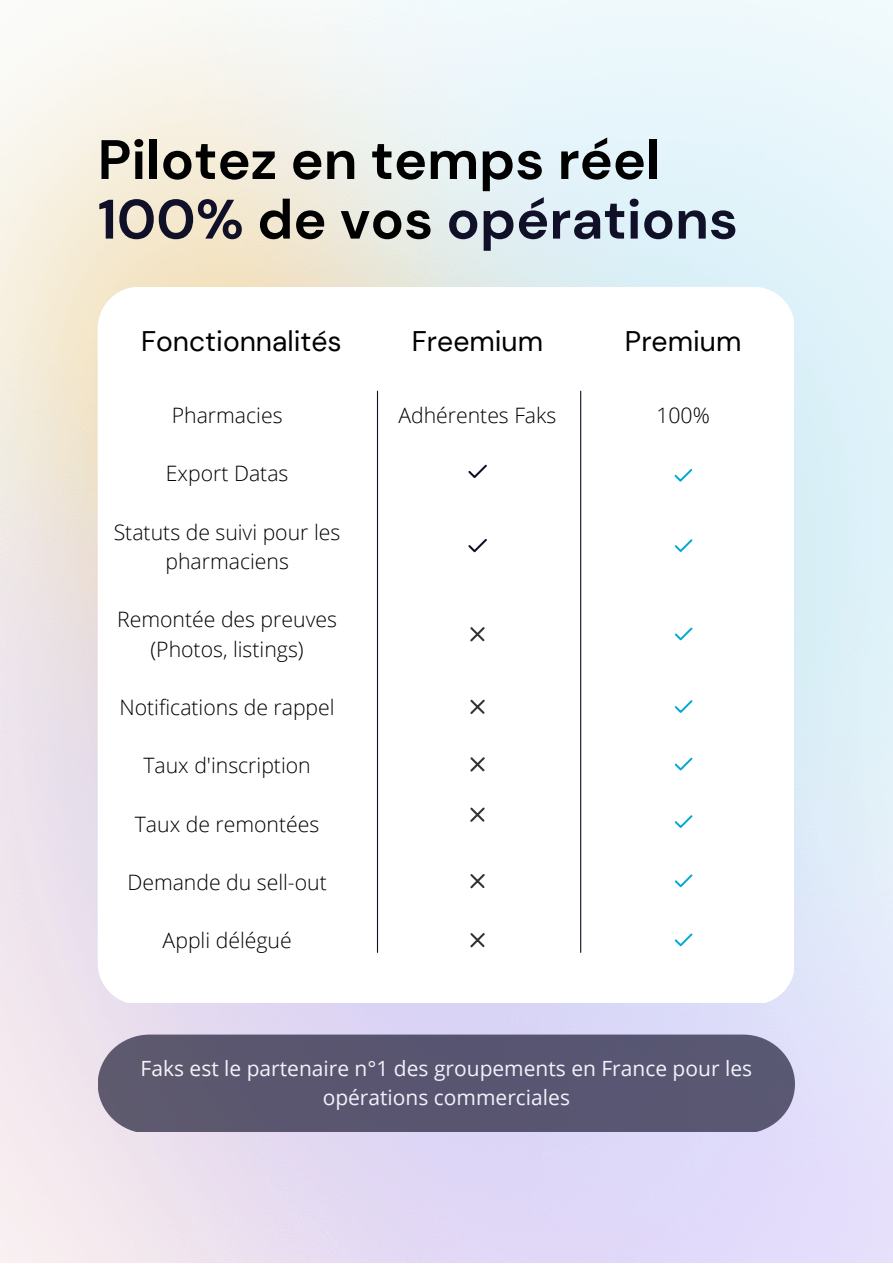
<style>
.page{position:relative;width:893px;height:1264px;background:#fff}
.page>*{position:absolute;margin:0;border:0;box-sizing:border-box;transform-origin:0 0}
.t1{font:700 55.5px/59.6px "DM Sans";color:#000}
.t2{font:28.35px "DM Sans";color:#000}
.t3{font:300 21.15px/29.2px "Open Sans";color:#000;text-align:center}
.t4{font:21px/29.2px "Open Sans";color:#fff;text-align:center}
.s1{color:#111029}
</style>
<div class="page">
<img style="left:0;top:0;width:892px;height:1262px">
<div style="left:98px;top:1034px;width:696px;height:98px;background:#595671"></div>
<svg style="left:98px;top:287px;width:695px;height:715px"></svg>
<hr style="left:377px;top:391px;width:1px;height:561px;background:#111029">
<hr style="left:580px;top:391px;width:1px;height:561px;background:#111029">
<svg style="left:466px;top:463px;width:23px;height:17px"></svg>
<svg style="left:466px;top:537px;width:23px;height:17px"></svg>
<svg style="left:672px;top:467px;width:22px;height:16px"></svg>
<svg style="left:673px;top:537px;width:21px;height:17px"></svg>
<svg style="left:673px;top:625px;width:21px;height:17px"></svg>
<svg style="left:673px;top:698px;width:21px;height:16px"></svg>
<svg style="left:673px;top:756px;width:21px;height:16px"></svg>
<svg style="left:673px;top:813px;width:21px;height:16px"></svg>
<svg style="left:673px;top:872px;width:21px;height:17px"></svg>
<svg style="left:673px;top:931px;width:21px;height:17px"></svg>
<svg style="left:470px;top:873px;width:15px;height:15px"></svg>
<svg style="left:470px;top:932px;width:15px;height:15px"></svg>
<svg style="left:470px;top:807px;width:14px;height:15px"></svg>
<svg style="left:470px;top:757px;width:15px;height:14px"></svg>
<svg style="left:470px;top:699px;width:15px;height:15px"></svg>
<svg style="left:470px;top:627px;width:14px;height:14px"></svg>
<h1 class="t1" style="left:98px;top:130px;width:641px">Pilotez en temps réel<br><span class="s1">100%</span> de vos <span class="s1">opérations</span></h1>
<h2 class="t2" style="left:141px;top:323px;width:202px">Fonctionnalités</h2>
<h2 class="t2" style="left:412px;top:323px;width:133px">Freemium</h2>
<h2 class="t2" style="left:625px;top:323px;width:118px">Premium</h2>
<p class="t3" style="left:172px;top:400px;width:112px">Pharmacies</p>
<p class="t3" style="left:166px;top:458px;width:124px">Export Datas</p>
<p class="t3" style="left:114px;top:517px;width:228px">Statuts de suivi pour les pharmaciens</p>
<p class="t3" style="left:117px;top:604px;width:221px">Remontée des preuves (Photos, listings)</p>
<p class="t3" style="left:119px;top:692px;width:217px">Notifications de rappel</p>
<p class="t3" style="left:143px;top:750px;width:169px">Taux d'inscription</p>
<p class="t3" style="left:135px;top:808px;width:186px">Taux de remontées</p>
<p class="t3" style="left:127px;top:867px;width:201px">Demande du sell-out</p>
<p class="t3" style="left:163px;top:925px;width:130px">Appli délégué</p>
<p class="t3" style="left:398px;top:400px;width:159px">Adhérentes Faks</p>
<p class="t3" style="left:656px;top:400px;width:55px">100%</p>
<p class="t4" style="left:140px;top:1053px;width:613px">Faks est le partenaire n°1 des groupements en France pour les opérations commerciales</p>
</div>
